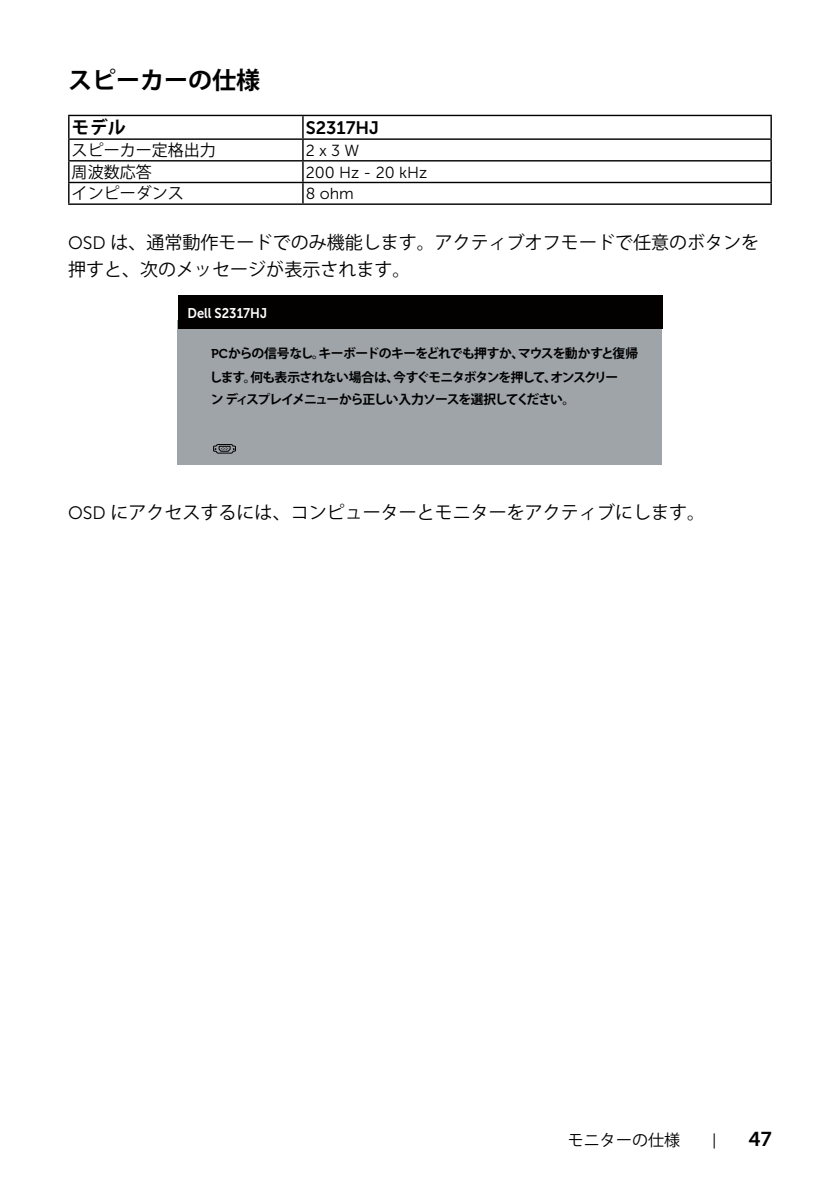
<style>
.page{position:relative;width:840px;height:1191px;background:#fff}
.page>*{position:absolute;margin:0;border:0;box-sizing:border-box;transform-origin:0 0}
.t1{font:700 24px "Koz Go Pro";color:#000}
.t2{font:18px/26.8px "Koz Go Pro";color:#000}
.t3{font:18px "Museo Sans For Dell 700";color:#000}
.t4{font:700 18px "Koz Go Pro";color:#000}
.t5{font:16px "Koz Go Pro";color:#000}
.t6{font:16px "Museo Sans For Dell 300";color:#000}
.t7{font:14px "Museo Sans For Dell 700";color:#fff;scale:.92 1}
.t8{font:700 12.8px/23.8px "Koz Go Pr 6 N";letter-spacing:-.08em;color:#000}
.s1{font-family:"Museo Sans For Dell 300"}
.s2{font-family:"Museo For Dell"}
.s3{font-family:"Museo Sans For Dell 700";font-size:20px}
</style>
<div class="page">
<hr style="left:68px;top:115px;width:235px;height:1px;background:#000">
<hr style="left:303px;top:115px;width:468px;height:1px;background:#000">
<hr style="left:68px;top:138px;width:235px;height:2px;background:#000">
<hr style="left:303px;top:138px;width:468px;height:2px;background:#000">
<hr style="left:68px;top:160px;width:235px;height:1px;background:#000">
<hr style="left:303px;top:160px;width:468px;height:1px;background:#000">
<hr style="left:68px;top:182px;width:235px;height:1px;background:#000">
<svg style="left:68px;top:116px;width:1px;height:87px"></svg>
<hr style="left:303px;top:182px;width:468px;height:1px;background:#000">
<svg style="left:302px;top:116px;width:1px;height:87px"></svg>
<svg style="left:770px;top:116px;width:1px;height:87px"></svg>
<hr style="left:68px;top:203px;width:235px;height:2px;background:#000">
<hr style="left:303px;top:203px;width:468px;height:2px;background:#000">
<div style="left:177px;top:320px;width:485px;height:145px;background:#9fa4a8"></div>
<div style="left:178px;top:295px;width:484px;height:33px;background:#030000"></div>
<svg style="left:213px;top:444px;width:23px;height:10px"></svg>
<h1 class="t1" style="left:68px;top:65px;width:193px">スピーカーの仕様</h1>
<h2 class="t4" style="left:72px;top:116px;width:55px">モデル</h2>
<h2 class="t3" style="left:305px;top:118px;width:75px">S2317HJ</h2>
<p class="t5" style="left:72px;top:140px;width:145px">スピーカー定格出力</p>
<p class="t6" style="left:305px;top:142px;width:55px">2 x 3 W</p>
<p class="t5" style="left:72px;top:161px;width:81px">周波数応答</p>
<p class="t6" style="left:305px;top:164px;width:123px">200 Hz - 20 kHz</p>
<p class="t5" style="left:72px;top:183px;width:113px">インピーダンス</p>
<p class="t6" style="left:305px;top:185px;width:50px">8 ohm</p>
<h2 class="t2" style="left:68px;top:229px;width:692px"><span class="s1">OSD</span> は、通常動作モードでのみ機能します。アクティブオフモードで任意のボタンを押すと、次のメッセージが表示されます。</h2>
<p class="t7" style="left:187px;top:305px;width:88px">Dell S2317HJ</p>
<p class="t8" style="left:209px;top:342px;width:430px"><span class="s2">PC</span>からの信号なし。キーボードのキーをどれでも押すか、マウスを動かすと復帰します。何も表示されない場合は、今すぐモニタボタンを押して、オンスクリー</p>
<p class="t8" style="left:211px;top:387px;width:366px">ン ディスプレイメニューから正しい入力ソースを選択してください。</p>
<h2 class="t2" style="left:68px;top:499px;width:638px"><span class="s1">OSD</span> にアクセスするには、コンピューターとモニターをアクティブにします。</h2>
<p class="t5" style="left:567px;top:1130px;width:205px">モニターの仕様　　<span class="s1">|</span>　　<span class="s3">47</span></p>
</div>
